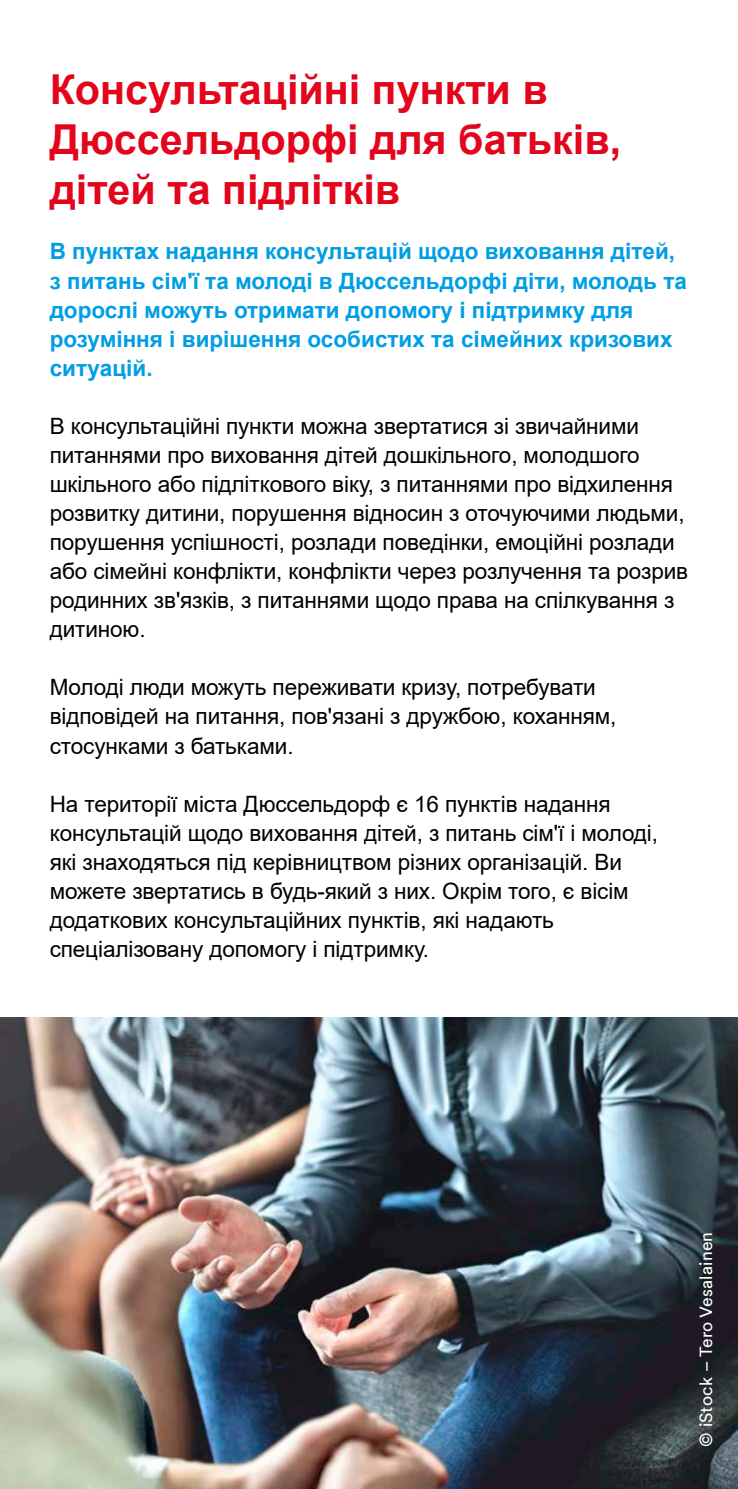
<style>
.page{position:relative;width:738px;height:1489px;background:#fff}
.page>*{position:absolute;margin:0;border:0;box-sizing:border-box;transform-origin:0 0}
.t1{font:700 41.25px/49.5px "Arial";color:#e3051b}
.t2{font:22.5px/29px "Arial";letter-spacing:-.005em;color:#000}
.t3{font:700 22.5px/29px "Arial";color:#009ee3}
.t4{font:17.5px "Duesseldorf Circular TT";letter-spacing:.01em;color:#fff}
</style>
<div class="page">
<img style="left:0;top:1017px;width:737px;height:471px">
<h1 class="t1" style="left:50px;top:66px;width:572px">Консультаційні пункти в<br>Дюссельдорфі для батьків, дітей та підлітків</h1>
<p class="t3" style="left:50px;top:237px;width:638px">В пунктах надання консультацій щодо виховання дітей, з питань сім'ї та молоді в Дюссельдорфі діти, молодь та дорослі можуть отримати допомогу і підтримку для розуміння і вирішення особистих та сімейних кризових ситуацій.</p>
<p class="t2" style="left:50px;top:411px;width:639px">В консультаційні пункти можна звертатися зі звичайними питаннями про виховання дітей дошкільного, молодшого шкільного або підліткового віку, з питаннями про відхилення розвитку дитини, порушення відносин з оточуючими людьми, порушення успішності, розлади поведінки, емоційні розлади або сімейні конфлікти, конфлікти через розлучення та розрив родинних зв'язків, з питаннями щодо права на спілкування з дитиною.</p>
<p class="t2" style="left:50px;top:672px;width:568px">Молоді люди можуть переживати кризу, потребувати відповідей на питання, пов'язані з дружбою, коханням, стосунками з батьками.</p>
<p class="t2" style="left:50px;top:789px;width:609px">На території міста Дюссельдорф є 16 пунктів надання консультацій щодо виховання дітей, з питань сім'ї і молоді, які знаходяться під керівництвом різних організацій. Ви можете звертатись в будь-який з них. Окрім того, є вісім додаткових консультаційних пунктів, які надають спеціалізовану допомогу і підтримку.</p>
<p class="t4" style="left:693px;top:1446px;width:216px;rotate:-90deg">© iStock – Tero Vesalainen</p>
</div>
